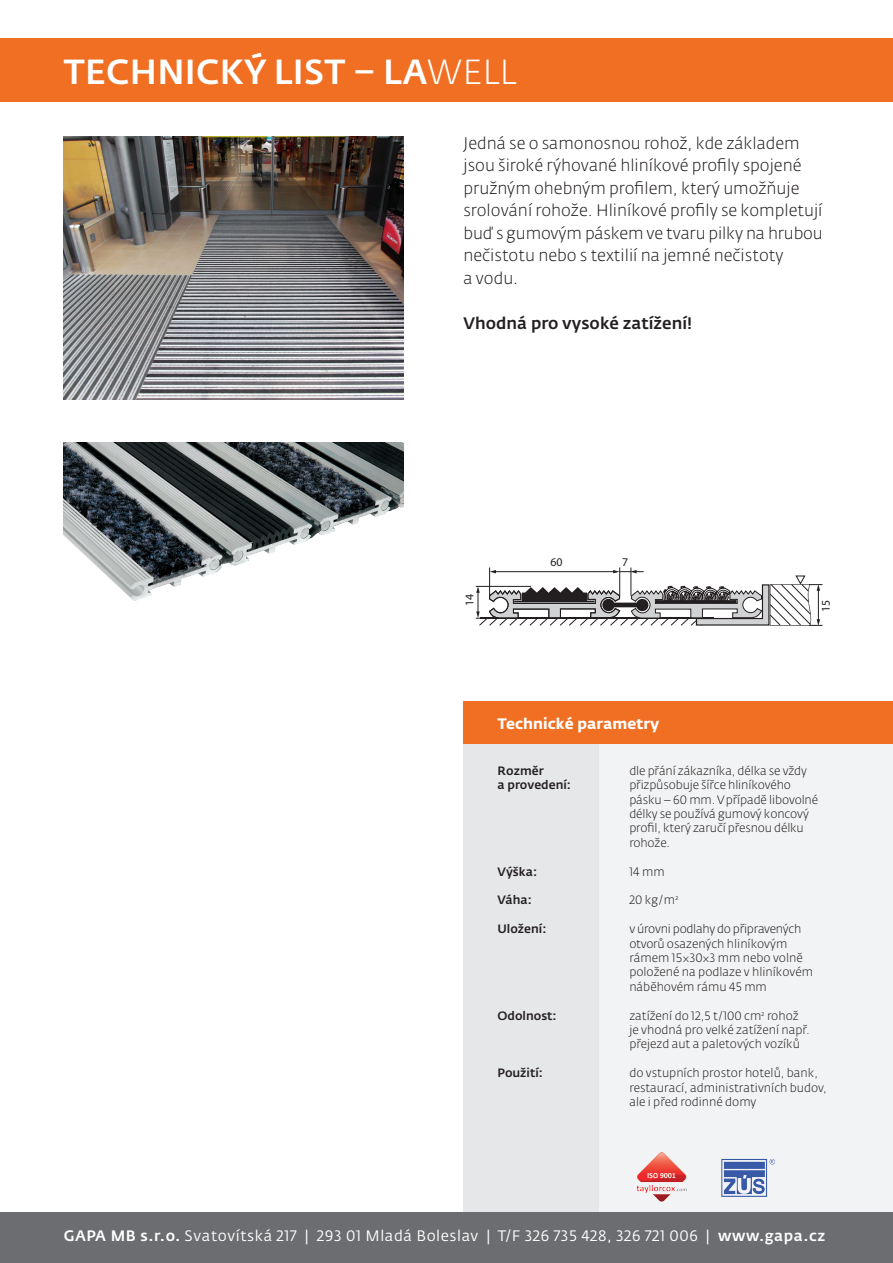
<style>
.page{position:relative;width:893px;height:1263px;background:#fff}
.page>*{position:absolute;margin:0;border:0;box-sizing:border-box;transform-origin:0 0}
.podtitul{font:500 34.5px "Fedra Sans Alt Pro";letter-spacing:.01em;color:#fff}
.text{font:300 16.5px/22.5px "Fedra Sans Alt Pro";color:#231f20}
.text-2{font:500 16.5px "Fedra Sans Alt Pro";color:#231f20}
.t1{font:15px "Fedra Sans Alt Pro";letter-spacing:.04em;color:#fff}
.t2{font:700 15px "Fedra Sans Alt Pro";color:#fff}
.tabulka_prava{font:300 12px/14.4px "Fedra Sans Alt Pro";color:#231f20}
.tabulka_leva{font:500 12px/14.4px "Fedra Sans Alt Pro";color:#231f20}
.t3{font:11.85px "Myriad Pro";color:#231f20}
.s1{font-weight:300}
.s2{font-family:"Gill Sans CE"}
.s3{font-weight:500}
</style>
<div class="page">
<div style="left:463px;top:744px;width:137px;height:519px;background:#e6e7e9"></div>
<div style="left:600px;top:744px;width:293px;height:519px;background:#f2f3f4"></div>
<div style="left:0;top:38px;width:893px;height:64px;background:#f06f22"></div>
<div style="left:0;top:1212px;width:893px;height:51px;background:#6c6d70"></div>
<div style="left:463px;top:702px;width:430px;height:42px;background:#f06f22"></div>
<img style="left:636px;top:1152px;width:51px;height:49px">
<img style="left:721px;top:1158px;width:54px;height:39px">
<img style="left:64px;top:136px;width:340px;height:264px">
<svg style="left:476px;top:567px;width:346px;height:59px"></svg>
<img style="left:64px;top:442px;width:340px;height:159px">
<p class="podtitul" style="left:64px;top:50px;width:454px">TECHNICKÝ LIST – LA<span class="s1">WELL</span></p>
<p class="text" style="left:463px;top:132px;width:361px">Jedná se o samonosnou rohož, kde základem jsou široké rýhované hliníkové profily spojené pružným ohebným profilem, který umožňuje srolování rohože. Hliníkové profily se kompletují buď s gumovým páskem ve tvaru pilky na hrubou nečistotu nebo s textilií na jemné nečistoty<br>a vodu.</p>
<p class="text-2" style="left:463px;top:313px;width:230px">Vhodná pro vysoké zatížení!</p>
<p class="t3" style="left:462px;top:606px;width:14px;rotate:-90deg">14</p>
<p class="t3" style="left:550px;top:555px;width:14px">60</p>
<p class="t3" style="left:622px;top:555px;width:8px">7</p>
<p class="t3" style="left:819px;top:612px;width:14px;rotate:-90deg">15</p>
<p class="t2" style="left:497px;top:714px;width:163px">Technické parametry</p>
<p class="tabulka_leva" style="left:497px;top:763px;width:75px">Rozměr<br>a provedení:</p>
<p class="tabulka_leva" style="left:497px;top:864px;width:41px">Výška:</p>
<p class="tabulka_leva" style="left:497px;top:893px;width:36px">Váha:</p>
<p class="tabulka_leva" style="left:497px;top:922px;width:50px">Uložení:</p>
<p class="tabulka_leva" style="left:497px;top:1008px;width:61px">Odolnost:</p>
<p class="tabulka_leva" style="left:497px;top:1066px;width:47px">Použití:</p>
<p class="tabulka_prava" style="left:629px;top:763px;width:190px">dle přání zákazníka, délka se vždy přizpůsobuje šířce hliníkového pásku – 60 mm. Vpřípadě libovolné délky se používá gumový koncový profil, který zaručí přesnou délku rohože.</p>
<p class="tabulka_prava" style="left:629px;top:864px;width:37px">14 mm</p>
<p class="tabulka_prava" style="left:629px;top:893px;width:50px">20 kg/m<sup>2</sup></p>
<p class="tabulka_prava" style="left:629px;top:922px;width:185px">v úrovni podlahy do připravených otvorů osazených hliníkovým rámem 15<span class="s2">x</span>30<span class="s2">x</span>3 mm nebo volně položené na podlaze v hliníkovém náběhovém rámu 45 mm</p>
<p class="tabulka_prava" style="left:629px;top:1008px;width:182px">zatížení do 12,5 t/100 cm<sup>2</sup> rohož je vhodná pro velké zatížení např. přejezd aut a paletových vozíků</p>
<p class="tabulka_prava" style="left:629px;top:1066px;width:199px">do vstupních prostor hotelů, bank, restaurací, administrativních budov, ale i před rodinné domy</p>
<p class="t1" style="left:64px;top:1226px;width:763px"><span class="s3">GAPA MB s.r.o.</span> Svatovítská 217 | 293 01 Mladá Boleslav | T/F 326 735 428, 326 721 006 | <span class="s3">www.gapa.cz</span></p>
</div>
